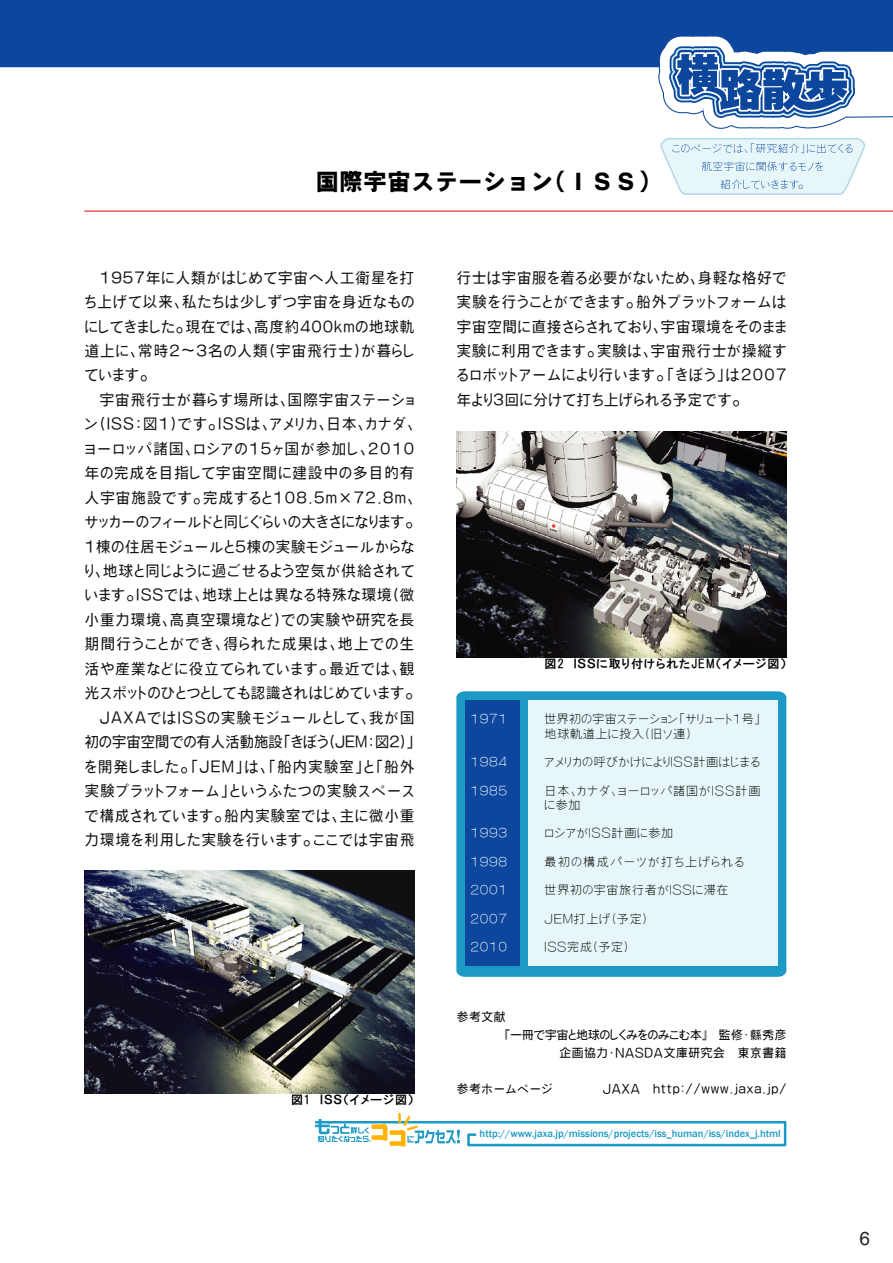
<style>
.page{position:relative;width:893px;height:1263px;background:#fff}
.page>*{position:absolute;margin:0;border:0;box-sizing:border-box;transform-origin:0 0}
.t1{font:22.5px "Into Go EB";letter-spacing:.06em;color:#000}
.t2{font:18.9px "Helvetica";color:#252525}
.t3{font:15px/24.5px "V7 Gothic Medium G";letter-spacing:.08em;color:#111;text-align:justify;scale:.96 1}
.t4{font:15px/24.5px "V7 Gothic Medium G";letter-spacing:.08em;color:#111;text-align:justify;scale:.95 1}
.t5{font:12px "V7 Gothic Light G";letter-spacing:.06em;color:#000}
.t6{font:12px "V7 Gothic Medium G";letter-spacing:.06em;color:#000}
.t7{font:12px "HGP Gothic E";letter-spacing:.075em;color:#000}
.t8{font:12px/14.2px "V7 Gothic Light G";letter-spacing:.03em;color:#000}
.t9{font:12px "V7 Gothic Light G";letter-spacing:.06em;color:#fff}
.t10{font:12px "V7 Gothic Medium G";color:#000}
.t11{font:12px/14.2px "V7 Gothic Light G";letter-spacing:.085em;color:#000}
.t12{font:12px "V7 Gothic Light G";letter-spacing:.12em;color:#000}
.t13{font:500 10.5px "Franklin Gothic";color:#1c99c4}
.s1{font-size:11.25px}
</style>
<div class="page">
<div style="left:0;top:0;width:893px;height:67px;background:#0c479d"></div>
<svg style="left:591px;top:1px;width:302px;height:194px"></svg>
<hr style="left:84px;top:211px;width:809px;height:1px;background:#f00">
<svg style="left:456px;top:691px;width:330px;height:286px;background:#2f9dc7"></svg>
<div style="left:465px;top:700px;width:54px;height:266px;background:#0c479d"></div>
<div style="left:528px;top:700px;width:249px;height:266px;background:#e6f6f9"></div>
<img style="left:85px;top:870px;width:329px;height:223px">
<img style="left:457px;top:432px;width:329px;height:226px">
<svg style="left:315px;top:1113px;width:471px;height:34px"></svg>
<h1 class="t1" style="left:316px;top:167px;width:347px">国際宇宙ステーション（ＩＳＳ）</h1>
<p class="t3" style="left:85px;top:265px;width:345px;text-indent:15px">1957年に人類がはじめて宇宙へ人工衛星を打ち上げて以来、私たちは少しずつ宇宙を身近なものにしてきました。現在では、高度約400kmの地球軌道上に、常時2～3名の人類（宇宙飛行士）が暮らしています。</p>
<p class="t3" style="left:85px;top:387px;width:345px;text-align:right">宇宙飛行士が暮らす場所は、国際宇宙ステーション（ISS：図1）です。ISSは、アメリカ、日本、カナダ、ヨーロッパ諸国、ロシアの15ヶ国が参加し、2010年の完成を目指して宇宙空間に建設中の多目的有人宇宙施設です。完成すると108.5m×72.8m、サッカーのフィールドと同じぐらいの大きさになります。<br>1棟の住居モジュールと5棟の実験モジュールからなり、地球と同じように過ごせるよう空気が供給されています。ISSでは、地球上とは異なる特殊な環境（微小重力環境、高真空環境など）での実験や研究を長期間行うことができ、得られた成果は、地上での生活や産業などに役立てられています。最近では、観光スポットのひとつとしても認識されはじめています。<br>JAXAではＩＳＳの実験モジュールとして、我が国初の宇宙空間での有人活動施設「きぼう（JEM：図2）」を開発しました。「JEM」は、「船内実験室」と「船外実験プラットフォーム」というふたつの実験スペースで構成されています。船内実験室では、主に微小重力環境を利用した実験を行います。ここでは宇宙飛</p>
<p class="t7" style="left:291px;top:1094px;width:124px">図1 ＩＳＳ（イメージ図）</p>
<p class="t4" style="left:457px;top:265px;width:348px">行士は宇宙服を着る必要がないため、身軽な格好で実験を行うことができます。船外プラットフォームは宇宙空間に直接さらされており、宇宙環境をそのまま実験に利用できます。実験は、宇宙飛行士が操縦するロボットアームにより行います。「きぼう」は2007年より3回に分けて打ち上げられる予定です。</p>
<p class="t9" style="left:471px;top:713px;width:38px">1971</p>
<p class="t9" style="left:471px;top:756px;width:38px">1984</p>
<p class="t9" style="left:471px;top:784px;width:38px">1985</p>
<p class="t9" style="left:471px;top:827px;width:38px">1993</p>
<p class="t9" style="left:471px;top:855px;width:38px">1998</p>
<p class="t9" style="left:471px;top:884px;width:38px">2001</p>
<p class="t9" style="left:471px;top:912px;width:38px">2007</p>
<p class="t9" style="left:471px;top:941px;width:38px">2010</p>
<p class="t6" style="left:457px;top:1010px;width:50px">参考文献</p>
<p class="t7" style="left:544px;top:658px;width:243px">図2 ＩＳＳに取り付けられたJEM（イメージ図）</p>
<p class="t8" style="left:545px;top:712px;width:217px">世界初の宇宙ステーション「サリュート1号」地球軌道上に投入（旧ソ連）</p>
<p class="t5" style="left:545px;top:756px;width:217px">アメリカの呼びかけによりＩＳＳ計画はじまる</p>
<p class="t11" style="left:545px;top:783px;width:217px">日本、カナダ、ヨーロッパ諸国がＩＳＳ計画に参加</p>
<p class="t5" style="left:545px;top:827px;width:130px">ロシアがＩＳＳ計画に参加</p>
<p class="t12" style="left:545px;top:855px;width:201px">最初の構成パーツが打ち上げられる</p>
<p class="t5" style="left:545px;top:884px;width:185px">世界初の宇宙旅行者がＩＳＳに滞在</p>
<p class="t5" style="left:545px;top:912px;width:104px">JEM打上げ（予定）</p>
<p class="t5" style="left:545px;top:941px;width:86px">ＩＳＳ完成（予定）</p>
<p class="t10" style="left:504px;top:1028px;width:284px">『一冊で宇宙と地球のしくみをのみこむ本<span class="s1">』</span> 監修・縣秀彦</p>
<p class="t6" style="left:560px;top:1046px;width:228px">企画協力・ＮＡＳＤＡ文庫研究会 東京書籍</p>
<p class="t6" style="left:457px;top:1082px;width:97px">参考ホームページ</p>
<p class="t6" style="left:603px;top:1082px;width:185px">ＪＡＸＡ http://www.jaxa.jp/</p>
<p class="t13" style="left:480px;top:1127px;width:303px">http://www.jaxa.jp/missions/projects/iss_human/iss/index_j.html</p>
<p class="t2" style="left:860px;top:1227px;width:12px">6</p>
</div>
